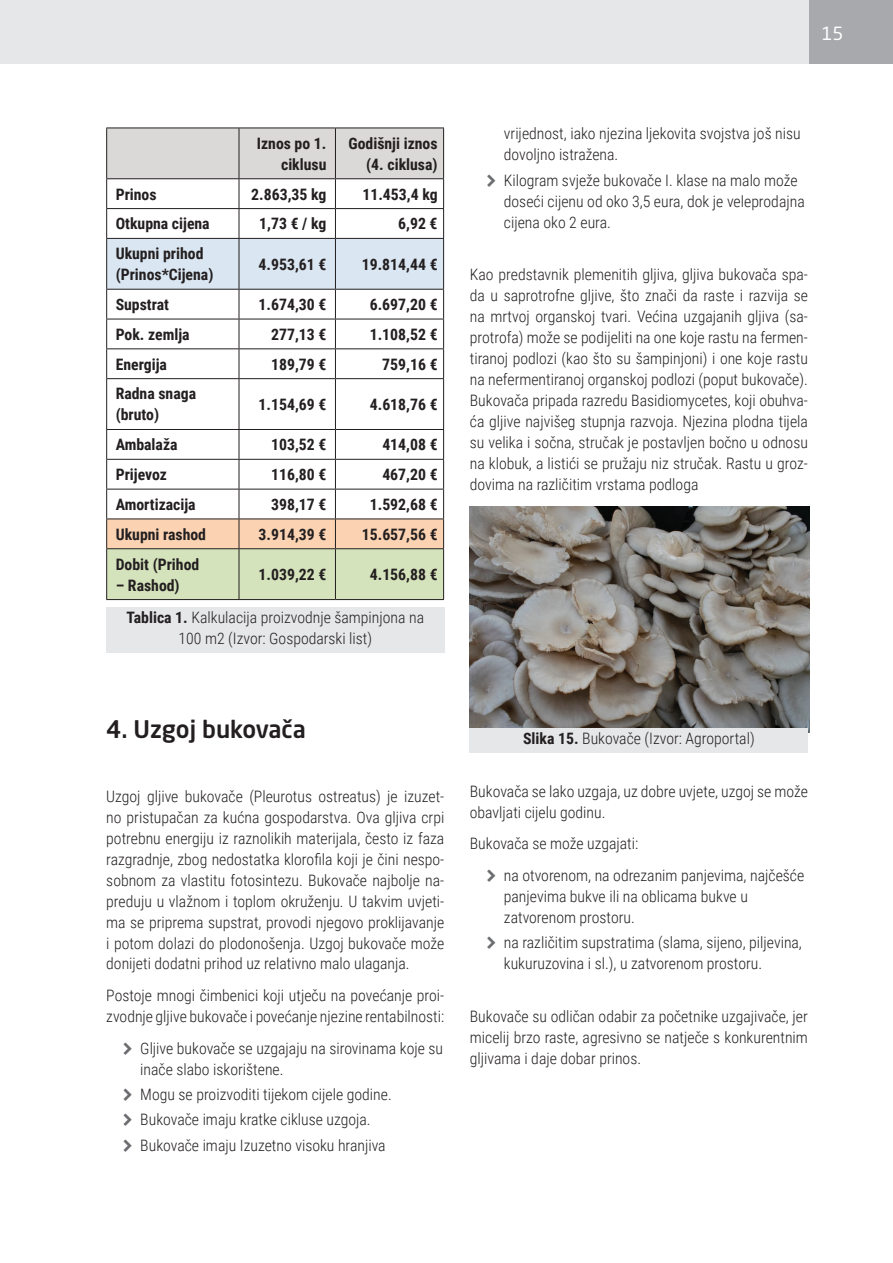
<style>
.page{position:relative;width:893px;height:1263px;background:#fff}
.page>*{position:absolute;margin:0;border:0;box-sizing:border-box;transform-origin:0 0}
.t1{font:500 24px "Neo Sans Pro";color:#231f20}
.t2{font:18px "Neo Sans Pro";color:#fff}
.t3{font:300 15.75px/21px "Roboto Condensed";color:#231f20}
.t4{font:700 15.75px/21px "Roboto Condensed";color:#231f20;text-align:right}
.s1{font-weight:700}
</style>
<div class="page">
<div style="left:0;top:0;width:893px;height:64px;background:#e6e7e9"></div>
<div style="left:809px;top:0;width:84px;height:64px;background:#a8a9ad"></div>
<div style="left:106px;top:607px;width:338px;height:46px;background:#e6e7e9"></div>
<svg style="left:106px;top:128px;width:338px;height:250px"></svg>
<hr style="left:106px;top:378px;width:133px;height:1px;background:#231f20">
<hr style="left:106px;top:379px;width:1px;height:50px;background:#231f20">
<hr style="left:239px;top:378px;width:96px;height:1px;background:#231f20">
<hr style="left:239px;top:379px;width:1px;height:50px;background:#231f20">
<hr style="left:335px;top:378px;width:109px;height:1px;background:#231f20">
<hr style="left:335px;top:379px;width:1px;height:50px;background:#231f20">
<hr style="left:443px;top:379px;width:1px;height:50px;background:#231f20">
<hr style="left:106px;top:429px;width:133px;height:1px;background:#231f20">
<hr style="left:239px;top:429px;width:96px;height:1px;background:#231f20">
<hr style="left:335px;top:429px;width:109px;height:1px;background:#231f20">
<svg style="left:106px;top:430px;width:338px;height:169px"></svg>
<hr style="left:106px;top:548px;width:133px;height:1px;background:#231f20">
<hr style="left:106px;top:549px;width:1px;height:50px;background:#231f20">
<hr style="left:239px;top:548px;width:96px;height:1px;background:#231f20">
<hr style="left:239px;top:549px;width:1px;height:50px;background:#231f20">
<hr style="left:335px;top:548px;width:109px;height:1px;background:#231f20">
<hr style="left:335px;top:549px;width:1px;height:50px;background:#231f20">
<hr style="left:443px;top:549px;width:1px;height:50px;background:#231f20">
<hr style="left:106px;top:599px;width:133px;height:1px;background:#231f20">
<hr style="left:239px;top:599px;width:96px;height:1px;background:#231f20">
<hr style="left:335px;top:599px;width:109px;height:1px;background:#231f20">
<img style="left:470px;top:506px;width:339px;height:226px">
<div style="left:470px;top:728px;width:338px;height:24px;background:#e6e7e9"></div>
<p class="t2" style="left:822px;top:22px;width:23px">15</p>
<p class="t4" style="left:257px;top:132px;width:71px">Iznos po 1. ciklusu</p>
<p class="t4" style="left:349px;top:132px;width:91px">Godišnji iznos (4. ciklusa)</p>
<p class="t4" style="left:116px;top:183px;width:42px">Prinos</p>
<p class="t4" style="left:251px;top:183px;width:77px">2.863,35 kg</p>
<p class="t4" style="left:362px;top:183px;width:77px">11.453,4 kg</p>
<p class="t4" style="left:116px;top:213px;width:96px">Otkupna cijena</p>
<p class="t4" style="left:259px;top:213px;width:69px">1,73 € / kg</p>
<p class="t4" style="left:398px;top:213px;width:41px">6,92 €</p>
<p class="t4" style="left:116px;top:243px;width:99px;text-align:left">Ukupni prihod (Prinos*Cijena)</p>
<p class="t4" style="left:259px;top:253px;width:69px">4.953,61 €</p>
<p class="t4" style="left:362px;top:253px;width:77px">19.814,44 €</p>
<p class="t4" style="left:116px;top:293px;width:55px">Supstrat</p>
<p class="t4" style="left:259px;top:293px;width:69px">1.674,30 €</p>
<p class="t4" style="left:370px;top:293px;width:69px">6.697,20 €</p>
<p class="t4" style="left:116px;top:323px;width:75px">Pok. zemlja</p>
<p class="t4" style="left:271px;top:323px;width:57px">277,13 €</p>
<p class="t4" style="left:370px;top:323px;width:69px">1.108,52 €</p>
<p class="t4" style="left:116px;top:353px;width:53px">Energija</p>
<p class="t4" style="left:271px;top:353px;width:57px">189,79 €</p>
<p class="t4" style="left:382px;top:353px;width:57px">759,16 €</p>
<p class="t4" style="left:116px;top:383px;width:82px;text-align:left">Radna snaga (bruto)</p>
<p class="t4" style="left:259px;top:393px;width:69px">1.154,69 €</p>
<p class="t4" style="left:370px;top:393px;width:69px">4.618,76 €</p>
<p class="t4" style="left:116px;top:434px;width:63px">Ambalaža</p>
<p class="t4" style="left:271px;top:434px;width:57px">103,52 €</p>
<p class="t4" style="left:382px;top:434px;width:57px">414,08 €</p>
<p class="t4" style="left:116px;top:463px;width:53px">Prijevoz</p>
<p class="t4" style="left:271px;top:463px;width:57px">116,80 €</p>
<p class="t4" style="left:382px;top:463px;width:57px">467,20 €</p>
<p class="t4" style="left:116px;top:493px;width:82px">Amortizacija</p>
<p class="t4" style="left:271px;top:493px;width:57px">398,17 €</p>
<p class="t4" style="left:370px;top:493px;width:69px">1.592,68 €</p>
<p class="t4" style="left:116px;top:523px;width:92px">Ukupni rashod</p>
<p class="t4" style="left:259px;top:523px;width:69px">3.914,39 €</p>
<p class="t4" style="left:362px;top:523px;width:77px">15.657,56 €</p>
<p class="t4" style="left:116px;top:553px;width:85px">Dobit (Prihod</p>
<p class="t4" style="left:116px;top:574px;width:66px">– Rashod)</p>
<p class="t4" style="left:259px;top:563px;width:69px">1.039,22 €</p>
<p class="t4" style="left:370px;top:563px;width:69px">4.156,88 €</p>
<p class="t3" style="left:127px;top:607px;width:299px;text-align:center"><span class="s1">Tablica 1.</span> Kalkulacija proizvodnje šampinjona na<br>100 m2 (Izvor: Gospodarski list)</p>
<p class="t3" style="left:504px;top:123px;width:298px">vrijednost, iako njezina ljekovita svojstva još nisu dovoljno istražena.</p>
<p class="t3" style="left:504px;top:169px;width:302px">Kilogram svježe bukovače I. klase na malo može doseći cijenu od oko 3,5 eura, dok je veleprodajna cijena oko 2 eura.</p>
<p class="t3" style="left:470px;top:264px;width:340px;text-align:justify">Kao predstavnik plemenitih gljiva, gljiva bukovača spa&shy;da u saprotrofne gljive, što znači da raste i razvija se na mrtvoj organskoj tvari. Većina uzgajanih gljiva (sa&shy;protrofa) može se podijeliti na one koje rastu na fermen&shy;tiranoj podlozi (kao što su šampinjoni) i one koje rastu na nefermentiranoj organskoj podlozi (poput bukovače).<br>Bukovača pripada razredu Basidiomycetes, koji obuhva&shy;ća gljive najvišeg stupnja razvoja. Njezina plodna tijela su velika i sočna, stručak je postavljen bočno u odnosu na klobuk, a listići se pružaju niz stručak. Rastu u groz&shy;dovima na različitim vrstama podloga</p>
<h1 class="t1" style="left:106px;top:714px;width:201px">4. Uzgoj bukovača</h1>
<p class="t3" style="left:106px;top:785px;width:340px;text-align:justify">Uzgoj gljive bukovače (Pleurotus ostreatus) je izuzet&shy;no pristupačan za kućna gospodarstva. Ova gljiva crpi potrebnu energiju iz raznolikih materijala, često iz faza razgradnje, zbog nedostatka klorofila koji je čini nespo&shy;sobnom za vlastitu fotosintezu. Bukovače najbolje na&shy;preduju u vlažnom i toplom okruženju. U takvim uvjeti&shy;ma se priprema supstrat, provodi njegovo proklijavanje i potom dolazi do plodonošenja. Uzgoj bukovače može donijeti dodatni prihod uz relativno malo ulaganja.</p>
<p class="t3" style="left:106px;top:984px;width:340px">Postoje mnogi čimbenici koji utječu na povećanje proi&shy;zvodnje gljive bukovače i povećanje njezine rentabilnosti:</p>
<p class="t3" style="left:140px;top:1037px;width:304px">Gljive bukovače se uzgajaju na sirovinama koje su inače slabo iskorištene.</p>
<p class="t3" style="left:140px;top:1081px;width:253px;line-height:25.2px">Mogu se proizvoditi tijekom cijele godine.<br>Bukovače imaju kratke cikluse uzgoja.<br>Bukovače imaju Izuzetno visoku hranjiva</p>
<p class="t3" style="left:523px;top:727px;width:233px"><span class="s1">Slika 15.</span> Bukovače (Izvor: Agroportal)</p>
<p class="t3" style="left:470px;top:780px;width:340px">Bukovača se lako uzgaja, uz dobre uvjete, uzgoj se može obavljati cijelu godinu.</p>
<p class="t3" style="left:504px;top:827px;width:302px;line-height:31.7px;text-indent:-34px">Bukovača se može uzgajati:<br>na otvorenom, na odrezanim panjevima, najčešće</p>
<p class="t3" style="left:504px;top:885px;width:246px">panjevima bukve ili na oblicama bukve u zatvorenom prostoru.</p>
<p class="t3" style="left:504px;top:931px;width:300px">na različitim supstratima (slama, sijeno, piljevina, kukuruzovina i sl.), u zatvorenom prostoru.</p>
<p class="t3" style="left:470px;top:1005px;width:340px;text-align:justify">Bukovače su odličan odabir za početnike uzgajivače, jer micelij brzo raste, agresivno se natječe s konkurentnim gljivama i daje dobar prinos.</p>
</div>
